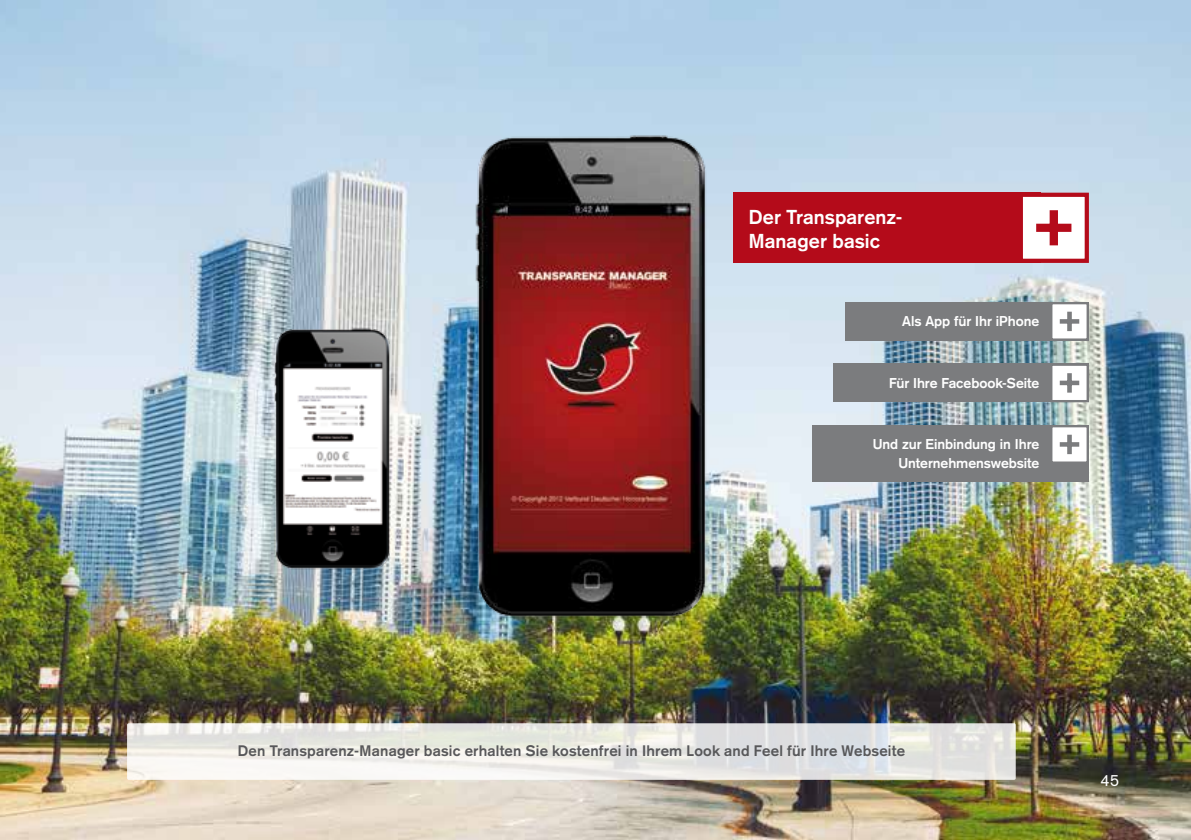
<style>
.page{position:relative;width:1191px;height:840px;background:#fff}
.page>*{position:absolute;margin:0;border:0;box-sizing:border-box;transform-origin:0 0}
.t1{font:700 19.8px/23.8px "Akzidenz Grotesk";letter-spacing:.005em;color:#fff}
.t2{font:16px "Akzidenz Grotesk";color:#fff}
.t3{font:700 15px "Akzidenz Grotesk";letter-spacing:.015em;color:#58585a}
.t4{font:700 14px/18.6px "Akzidenz Grotesk";letter-spacing:-.005em;color:#fff;text-align:right}
</style>
<div class="page">
<img style="left:0;top:0;width:1191px;height:839px">
<svg style="left:127px;top:722px;width:888px;height:57px"></svg>
<img style="left:453px;top:115px;width:272px;height:519px">
<img style="left:263px;top:318px;width:136px;height:259px">
<div style="left:733px;top:192px;width:308px;height:71px;background:#b40b1a"></div>
<div style="left:1018px;top:192px;width:71px;height:71px;background:#fff;border:4px solid #b40b1a"></div>
<svg style="left:1036px;top:210px;width:36px;height:36px"></svg>
<div style="left:846px;top:302px;width:243px;height:38px;background:#7b7c7e"></div>
<div style="left:1050px;top:302px;width:39px;height:38px;background:#fff;border:2px solid #7b7c7e"></div>
<svg style="left:1059px;top:311px;width:21px;height:21px"></svg>
<div style="left:833px;top:363px;width:256px;height:39px;background:#7b7c7e"></div>
<div style="left:1050px;top:363px;width:39px;height:39px;background:#fff;border:2px solid #7b7c7e"></div>
<svg style="left:1059px;top:373px;width:21px;height:20px"></svg>
<div style="left:812px;top:425px;width:277px;height:56px;background:#7b7c7e"></div>
<div style="left:1050px;top:425px;width:39px;height:38px;background:#fff;border:2px solid #7b7c7e"></div>
<svg style="left:1059px;top:434px;width:21px;height:21px"></svg>
<h1 class="t1" style="left:748px;top:205px;width:155px">Der Transparenz-<br>Manager basic</h1>
<p class="t4" style="left:902px;top:311px;width:138px">Als App für Ihr iPhone</p>
<p class="t4" style="left:889px;top:373px;width:152px">Für Ihre Facebook-Seite</p>
<p class="t4" style="left:872px;top:434px;width:168px">Und zur Einbindung in Ihre<br>Unternehmenswebsite</p>
<p class="t3" style="left:238px;top:741px;width:669px">Den Transparenz-Manager basic erhalten Sie kostenfrei in Ihrem Look and Feel für Ihre Webseite</p>
<p class="t2" style="left:1100px;top:770px;width:20px">45</p>
</div>
